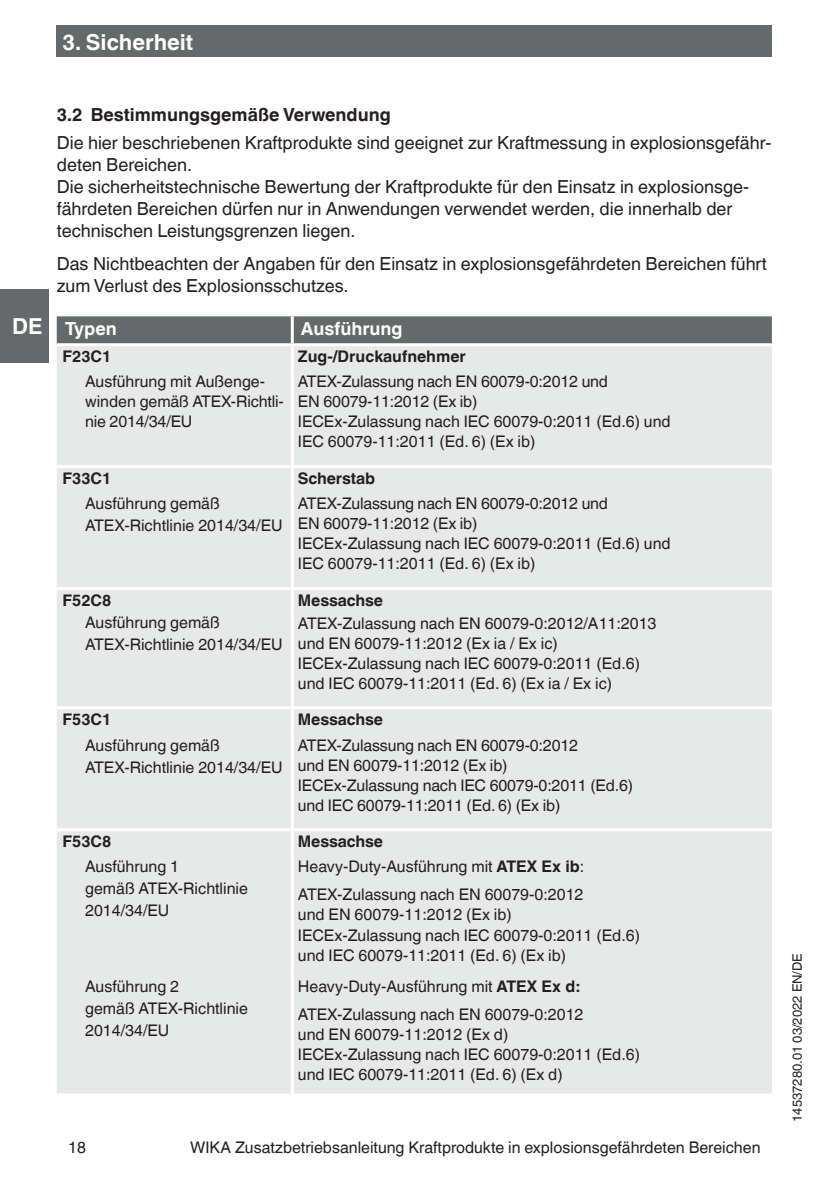
<style>
.page{position:relative;width:840px;height:1191px;background:#fff}
.page>*{position:absolute;margin:0;border:0;box-sizing:border-box;transform-origin:0 0}
.Tables_-_Headline{font:700 22px "Helvetica World";color:#fff}
.Running_text{font:18px/22px "Helvetica World";color:#231f20}
.t1{font:700 18px "Helvetica World";color:#231f20}
.Tables_-_Headline-2{font:700 18px "Helvetica World";color:#fff}
.Tables_-_Running_tex{font:16px/20px "Helvetica World";color:#231f20}
.Tables_-_Running_tex-2{font:700 16px "Helvetica World";color:#231f20}
.Running_text-2{font:16px/22px "Helvetica World";color:#231f20}
.t2{font:13px "Helvetica World";color:#231f20}
.s1{font-weight:700}
</style>
<div class="page">
<div style="left:57px;top:26px;width:714px;height:31px;background:#666969"></div>
<div style="left:0;top:289px;width:48px;height:74px;background:#666969"></div>
<div style="left:57px;top:316px;width:714px;height:27px;background:#666969"></div>
<div style="left:57px;top:346px;width:714px;height:747px;background:#e7e9e8"></div>
<hr style="left:290px;top:316px;width:3px;height:27px;background:#fff">
<hr style="left:290px;top:346px;width:3px;height:24px;background:#fff">
<hr style="left:290px;top:370px;width:3px;height:95px;background:#fff">
<hr style="left:290px;top:709px;width:3px;height:24px;background:#fff">
<hr style="left:57px;top:828px;width:235px;height:3px;background:#fff">
<hr style="left:292px;top:828px;width:479px;height:3px;background:#fff">
<hr style="left:290px;top:831px;width:3px;height:24px;background:#fff">
<hr style="left:57px;top:465px;width:235px;height:3px;background:#fff">
<hr style="left:290px;top:468px;width:3px;height:24px;background:#fff">
<hr style="left:292px;top:465px;width:479px;height:3px;background:#fff">
<hr style="left:290px;top:492px;width:3px;height:95px;background:#fff">
<hr style="left:292px;top:587px;width:479px;height:3px;background:#fff">
<hr style="left:292px;top:706px;width:479px;height:3px;background:#fff">
<hr style="left:57px;top:587px;width:235px;height:3px;background:#fff">
<hr style="left:290px;top:590px;width:3px;height:21px;background:#fff">
<hr style="left:290px;top:611px;width:3px;height:95px;background:#fff">
<hr style="left:57px;top:706px;width:235px;height:3px;background:#fff">
<hr style="left:290px;top:733px;width:3px;height:95px;background:#fff">
<hr style="left:290px;top:855px;width:3px;height:119px;background:#fff">
<hr style="left:290px;top:974px;width:3px;height:119px;background:#fff">
<p class="Tables_-_Headline" style="left:62px;top:30px;width:132px">3. Sicherheit</p>
<h1 class="Tables_-_Headline" style="left:12px;top:313px;width:32px">DE</h1>
<p class="t1" style="left:57px;top:104px;width:335px">3.2 Bestimmungsgemäße Verwendung</p>
<p class="Running_text" style="left:57px;top:131px;width:716px">Die hier beschriebenen Kraftprodukte sind geeignet zur Kraftmessung in explosionsgefähr&shy;deten Bereichen.</p>
<p class="Running_text" style="left:57px;top:175px;width:693px">Die sicherheitstechnische Bewertung der Kraftprodukte für den Einsatz in explosionsge&shy;fährdeten Bereichen dürfen nur in Anwendungen verwendet werden, die innerhalb der technischen Leistungsgrenzen liegen.</p>
<p class="Running_text" style="left:57px;top:253px;width:711px">Das Nichtbeachten der Angaben für den Einsatz in explosionsgefährdeten Bereichen führt zum Verlust des Explosionsschutzes.</p>
<p class="Tables_-_Headline-2" style="left:65px;top:318px;width:53px">Typen</p>
<p class="Tables_-_Headline-2" style="left:300px;top:318px;width:103px">Ausführung</p>
<p class="Tables_-_Running_tex-2" style="left:62px;top:347px;width:50px">F23C1</p>
<p class="Tables_-_Running_tex-2" style="left:298px;top:347px;width:169px">Zug-/Druckaufnehmer</p>
<p class="Tables_-_Running_tex" style="left:85px;top:372px;width:200px">Ausführung mit Außenge&shy;winden gemäß ATEX-Richtli&shy;nie 2014/34/EU</p>
<p class="Tables_-_Running_tex" style="left:298px;top:372px;width:311px">ATEX-Zulassung nach EN 60079-0:2012 und<br>EN 60079-11:2012 (Ex ib)</p>
<p class="Tables_-_Running_tex" style="left:298px;top:412px;width:374px">IECEx-Zulassung nach IEC 60079-0:2011 (Ed.6) und<br>IEC 60079-11:2011 (Ed. 6) (Ex ib)</p>
<p class="Tables_-_Running_tex-2" style="left:62px;top:469px;width:50px">F33C1</p>
<p class="Tables_-_Running_tex-2" style="left:298px;top:469px;width:78px">Scherstab</p>
<p class="Tables_-_Running_tex" style="left:85px;top:493px;width:199px;line-height:22px">Ausführung gemäß<br>ATEX-Richtlinie 2014/34/EU</p>
<p class="Tables_-_Running_tex" style="left:298px;top:494px;width:311px">ATEX-Zulassung nach EN 60079-0:2012 und<br>EN 60079-11:2012 (Ex ib)</p>
<p class="Tables_-_Running_tex" style="left:298px;top:534px;width:374px">IECEx-Zulassung nach IEC 60079-0:2011 (Ed.6) und<br>IEC 60079-11:2011 (Ed. 6) (Ex ib)</p>
<p class="Tables_-_Running_tex-2" style="left:62px;top:591px;width:50px">F52C8</p>
<p class="Tables_-_Running_tex" style="left:85px;top:611px;width:199px;line-height:22px">Ausführung gemäß<br>ATEX-Richtlinie 2014/34/EU</p>
<p class="Tables_-_Running_tex-2" style="left:298px;top:591px;width:87px">Messachse</p>
<p class="Tables_-_Running_tex" style="left:298px;top:613px;width:360px">ATEX-Zulassung nach EN 60079-0:2012/A11:2013 und EN 60079-11:2012 (Ex ia / Ex ic)</p>
<p class="Tables_-_Running_tex" style="left:298px;top:653px;width:343px">IECEx-Zulassung nach IEC 60079-0:2011 (Ed.6) und IEC 60079-11:2011 (Ed. 6) (Ex ia / Ex ic)</p>
<p class="Tables_-_Running_tex-2" style="left:62px;top:710px;width:50px">F53C1</p>
<p class="Tables_-_Running_tex-2" style="left:298px;top:710px;width:87px">Messachse</p>
<p class="Running_text-2" style="left:85px;top:734px;width:199px">Ausführung gemäß<br>ATEX-Richtlinie 2014/34/EU</p>
<p class="Tables_-_Running_tex" style="left:298px;top:735px;width:281px">ATEX-Zulassung nach EN 60079-0:2012 und EN 60079-11:2012 (Ex ib)</p>
<p class="Tables_-_Running_tex" style="left:298px;top:775px;width:336px">IECEx-Zulassung nach IEC 60079-0:2011 (Ed.6) und IEC 60079-11:2011 (Ed. 6) (Ex ib)</p>
<p class="Tables_-_Running_tex-2" style="left:62px;top:832px;width:50px">F53C8</p>
<p class="Tables_-_Running_tex-2" style="left:298px;top:832px;width:87px">Messachse</p>
<p class="Running_text-2" style="left:85px;top:856px;width:95px">Ausführung 1</p>
<p class="Tables_-_Running_tex" style="left:85px;top:878px;width:164px;line-height:22px">gemäß ATEX-Richtlinie<br>2014/34/EU</p>
<p class="Tables_-_Running_tex" style="left:298px;top:857px;width:287px">Heavy-Duty-Ausführung mit <span class="s1">ATEX Ex ib</span>:</p>
<p class="Tables_-_Running_tex" style="left:298px;top:885px;width:287px">ATEX-Zulassung nach EN 60079-0:2012 und EN 60079-11:2012 (Ex ib)</p>
<p class="Tables_-_Running_tex" style="left:298px;top:925px;width:343px">IECEx-Zulassung nach IEC 60079-0:2011 (Ed.6) und IEC 60079-11:2011 (Ed. 6) (Ex ib)</p>
<p class="Running_text-2" style="left:85px;top:975px;width:95px">Ausführung 2</p>
<p class="Tables_-_Running_tex" style="left:85px;top:997px;width:164px;line-height:22px">gemäß ATEX-Richtlinie<br>2014/34/EU</p>
<p class="Tables_-_Running_tex" style="left:298px;top:976px;width:283px">Heavy-Duty-Ausführung mit <span class="s1">ATEX Ex d:</span></p>
<p class="Tables_-_Running_tex" style="left:298px;top:1004px;width:287px">ATEX-Zulassung nach EN 60079-0:2012 und EN 60079-11:2012 (Ex d)</p>
<p class="Tables_-_Running_tex" style="left:298px;top:1044px;width:343px">IECEx-Zulassung nach IEC 60079-0:2011 (Ed.6) und IEC 60079-11:2011 (Ed. 6) (Ex d)</p>
<p class="Tables_-_Running_tex" style="left:68px;top:1137px;width:19px">18</p>
<p class="Tables_-_Running_tex" style="left:190px;top:1137px;width:571px">WIKA Zusatzbetriebsanleitung Kraftprodukte in explosionsgefährdeten Bereichen</p>
<p class="t2" style="left:789px;top:1121px;width:170px;rotate:-90deg">14537280.01 03/2022 EN/DE</p>
</div>
